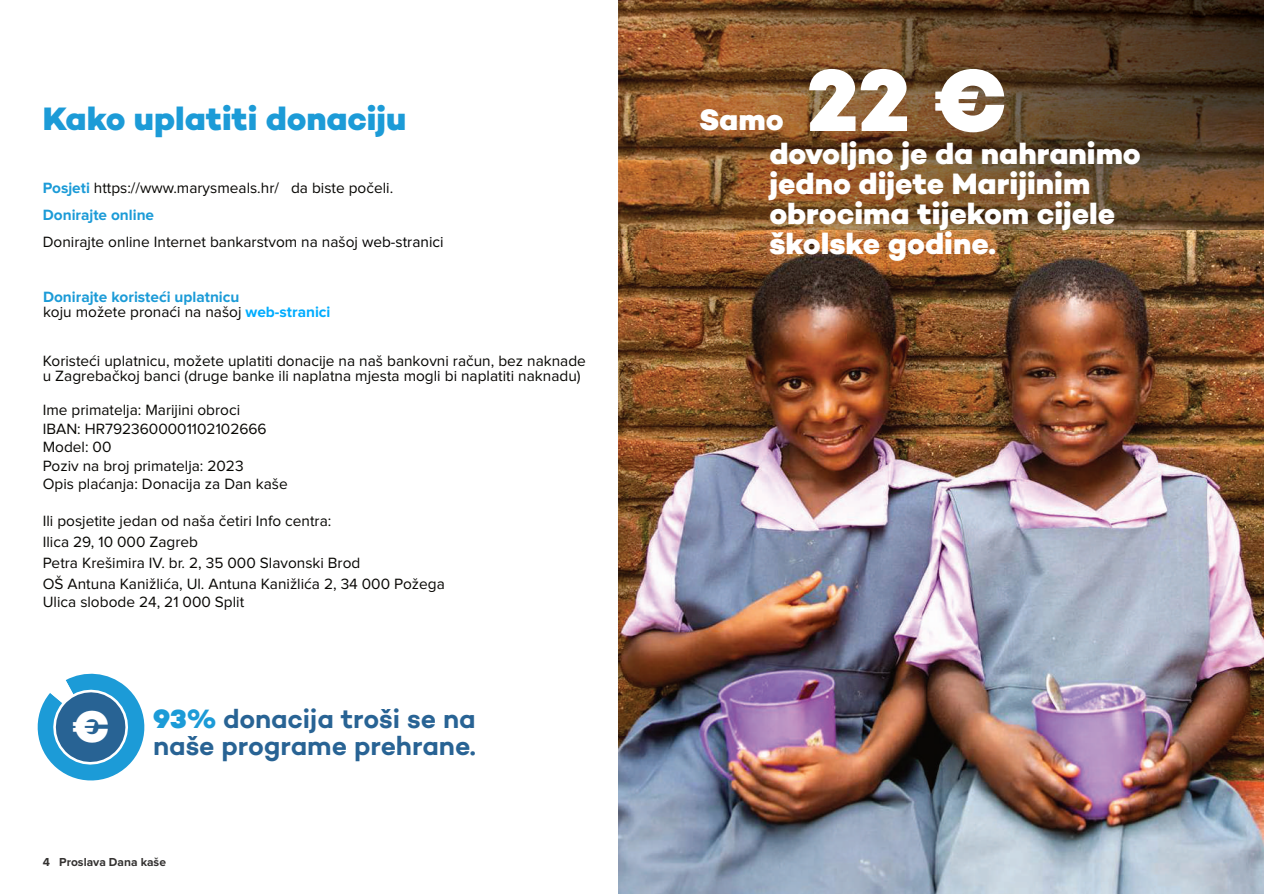
<style>
.page{position:relative;width:1264px;height:894px;background:#fff}
.page>*{position:absolute;margin:0;border:0;box-sizing:border-box;transform-origin:0 0}
.t1{font:800 89.25px "Campton";color:#fff}
.t2{font:800 33px "Campton";color:#1c9bd7}
.t3{font:800 30px/30px "Campton";color:#fff}
.t4{font:600 27px/27px "Campton";letter-spacing:-.005em;color:#286394;text-align:right}
.t5{font:15.45px/18.5px "Proxima Nova";color:#080704}
.t6{font:700 15.45px/15.5px "Proxima Nova";color:#1c9bd7}
.t7{font:700 12px "Proxima Nova";color:#343231}
.s1{font-weight:700;color:#1c9bd7}
.s2{color:#000}
.s3{font-weight:400;color:#080704}
.s4{color:#01acfe}
.s5{font-weight:900;color:#1c9bd7}
</style>
<div class="page">
<img style="left:618px;top:230px;width:645px;height:663px">
<img style="left:618px;top:0;width:645px;height:230px">
<svg style="left:37px;top:673px;width:108px;height:108px"></svg>
<h1 class="t1" style="left:806px;top:59px;width:202px">22 €</h1>
<h3 class="t3" style="left:769px;top:172px;width:347px">jedno dijete Marijinim obrocima tijekom cijele školske godine.</h3>
<h2 class="t2" style="left:43px;top:104px;width:365px">Kako uplatiti donaciju</h2>
<h3 class="t3" style="left:769px;top:106px;width:373px;line-height:34px;text-indent:-70px">Samo<br>dovoljno je da nahranimo</h3>
<p class="t5" style="left:43px;top:175px;width:402px;line-height:27px"><span class="s1">Posjeti</span> https://www.marysmeals.hr/ da biste počeli.<br><span class="s1">Donirajte online<br></span>Donirajte online Internet bankarstvom na našoj <span class="s2">web-stranici</span></p>
<p class="t6" style="left:43px;top:289px;width:289px">Donirajte koristeći uplatnicu<br><span class="s3">koju možete pronaći na našoj</span> <span class="s4">web-stranici</span></p>
<p class="t5" style="left:43px;top:353px;width:544px;line-height:15.5px">Koristeći uplatnicu, možete uplatiti donacije na naš bankovni račun, bez naknade u Zagrebačkoj banci (druge banke ili naplatna mjesta mogli bi naplatiti naknadu)</p>
<p class="t5" style="left:43px;top:401px;width:246px">Ime primatelja: Marijini obroci<br>IBAN: HR7923600001102102666<br>Model: 00<br>Poziv na broj primatelja: 2023<br>Opis plaćanja: Donacija za Dan kaše</p>
<p class="t5" style="left:43px;top:510px;width:403px;line-height:21.1px">Ili posjetite jedan od naša četiri Info centra:<br>Ilica 29, 10 000 Zagreb<br>Petra Krešimira IV. br. 2, 35 000 Slavonski Brod<br>OŠ Antuna Kanižlića, Ul. Antuna Kanižlića 2, 34 000 Požega</p>
<p class="t5" style="left:43px;top:593px;width:203px">Ulica slobode 24, 21 000 Split</p>
<h3 class="t4" style="left:72px;top:708px;width:405px"><span class="s5">93%</span> donacija troši se na<br><sup>€</sup> naše programe prehrane.</h3>
<p class="t7" style="left:43px;top:855px;width:125px">4 Proslava Dana kaše</p>
</div>
